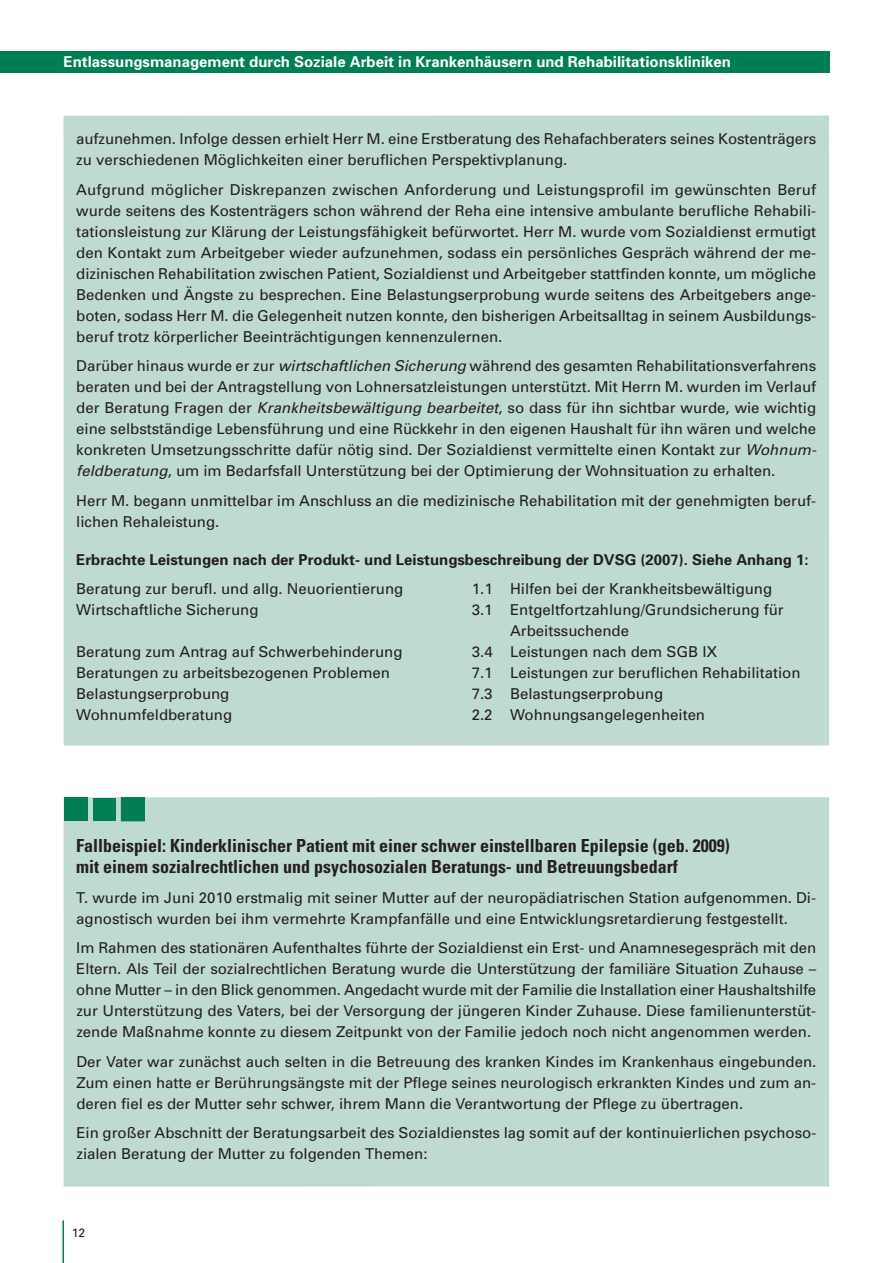
<style>
.page{position:relative;width:893px;height:1263px;background:#fff}
.page>*{position:absolute;margin:0;border:0;box-sizing:border-box;transform-origin:0 0}
.t1{font:700 condensed 18px/21px "Univers";color:#231f20}
.t2{font:15px/21px "Univers";color:#231f20}
.t3{font:700 15px "Univers";color:#231f20}
.t4{font:700 15px "Univers";color:#fff}
.t5{font:12px "Univers";color:#231f20}
.s1{font-style:italic}
</style>
<div class="page">
<div style="left:0;top:51px;width:829px;height:21px;background:#007f53"></div>
<hr style="left:62px;top:1220px;width:2px;height:43px;background:#007f53">
<div style="left:64px;top:116px;width:765px;height:630px;background:#bfdacf"></div>
<div style="left:64px;top:797px;width:765px;height:390px;background:#bfdacf"></div>
<div style="left:93px;top:798px;width:23px;height:23px;background:#007f53"></div>
<div style="left:121px;top:797px;width:24px;height:24px;background:#007f53"></div>
<div style="left:64px;top:797px;width:24px;height:24px;background:#007f53"></div>
<p class="t4" style="left:64px;top:56px;width:669px">Entlassungsmanagement durch Soziale Arbeit in Krankenhäusern und Rehabilitationskliniken</p>
<p class="t2" style="left:76px;top:130px;width:741px">aufzunehmen. Infolge dessen erhielt Herr M. eine Erstberatung des Rehafachberaters seines Kostenträgers zu verschiedenen Möglichkeiten einer beruflichen Perspektivplanung.</p>
<p class="t2" style="left:76px;top:180px;width:741px;text-align:justify">Aufgrund möglicher Diskrepanzen zwischen Anforderung und Leistungsprofil im gewünschten Beruf wurde seitens des Kostenträgers schon während der Reha eine intensive ambulante berufliche Rehabili&shy;tationsleistung zur Klärung der Leistungsfähigkeit befürwortet. Herr M. wurde vom Sozialdienst ermutigt den Kontakt zum Arbeitgeber wieder aufzunehmen, sodass ein persönliches Gespräch während der me&shy;dizinischen Rehabilitation zwischen Patient, Sozialdienst und Arbeitgeber stattfinden konnte, um mögliche Bedenken und Ängste zu besprechen. Eine Belastungserprobung wurde seitens des Arbeitgebers ange&shy;boten, sodass Herr M. die Gelegenheit nutzen konnte, den bisherigen Arbeitsalltag in seinem Ausbildungs&shy;beruf trotz körperlicher Beeinträchtigungen kennenzulernen.</p>
<p class="t2" style="left:76px;top:357px;width:744px">Darüber hinaus wurde er zur <span class="s1">wirtschaftlichen Sicherung</span>während des gesamten Rehabilitationsverfahrens beraten und bei der Antragstellung von Lohnersatzleistungen unterstützt. Mit Herrn M. wurden im Verlauf der Beratung Fragen der <span class="s1">Krankheitsbewältigung bearbeitet</span>, so dass für ihn sichtbar wurde, wie wichtig eine selbstständige Lebensführung und eine Rückkehr in den eigenen Haushalt für ihn wären und welche konkreten Umsetzungsschritte dafür nötig sind. Der Sozialdienst vermittelte einen Kontakt zur <span class="s1">Wohnum&shy;feldberatung</span>, um im Bedarfsfall Unterstützung bei der Optimierung der Wohnsituation zu erhalten.</p>
<p class="t2" style="left:76px;top:491px;width:741px">Herr M. begann unmittelbar im Anschluss an die medizinische Rehabilitation mit der genehmigten beruf&shy;lichen Rehaleistung.</p>
<p class="t3" style="left:76px;top:554px;width:734px">Erbrachte Leistungen nach der Produkt- und Leistungsbeschreibung der DVSG (2007). Siehe Anhang 1:</p>
<p class="t2" style="left:76px;top:580px;width:329px">Beratung zur berufl. und allg. Neuorientierung</p>
<p class="t2" style="left:472px;top:580px;width:302px">1.1 Hilfen bei der Krankheitsbewältigung</p>
<p class="t2" style="left:76px;top:601px;width:184px">Wirtschaftliche Sicherung</p>
<p class="t2" style="left:510px;top:601px;width:275px;text-indent:-38px">3.1 Entgeltfortzahlung/Grundsicherung für<br>Arbeitssuchende</p>
<p class="t2" style="left:76px;top:643px;width:328px">Beratung zum Antrag auf Schwerbehinderung</p>
<p class="t2" style="left:472px;top:643px;width:247px">3.4 Leistungen nach dem SGB IX</p>
<p class="t2" style="left:76px;top:664px;width:315px">Beratungen zu arbeitsbezogenen Problemen</p>
<p class="t2" style="left:472px;top:664px;width:330px">7.1 Leistungen zur beruflichen Rehabilitation</p>
<p class="t2" style="left:76px;top:685px;width:155px">Belastungserprobung</p>
<p class="t2" style="left:472px;top:685px;width:193px">7.3 Belastungserprobung</p>
<p class="t2" style="left:76px;top:706px;width:157px">Wohnumfeldberatung</p>
<p class="t2" style="left:472px;top:706px;width:235px">2.2 Wohnungsangelegenheiten</p>
<p class="t1" style="left:76px;top:837px;width:655px">Fallbeispiel: Kinderklinischer Patient mit einer schwer einstellbaren Epilepsie (geb. 2009) mit einem sozialrechtlichen und psychosozialen Beratungs- und Betreuungsbedarf</p>
<p class="t2" style="left:76px;top:888px;width:741px">T. wurde im Juni 2010 erstmalig mit seiner Mutter auf der neuropädiatrischen Station aufgenommen. Di&shy;agnostisch wurden bei ihm vermehrte Krampfanfälle und eine Entwicklungsretardierung festgestellt.</p>
<p class="t2" style="left:76px;top:939px;width:741px;text-align:justify">Im Rahmen des stationären Aufenthaltes führte der Sozialdienst ein Erst- und Anamnesegespräch mit den El tern. Als Teil der sozialrechtlichen Beratung wurde die Unterstützung der familiäre Situation Zu hause – ohne Mutter – in den Blick genommen. Angedacht wurde mit der Familie die Installation einer Haushaltshilfe zur Unterstützung des Vaters, bei der Versorgung der jüngeren Kinder Zuhause. Diese familienunterstüt&shy;zende Maßnahme konnte zu diesem Zeitpunkt von der Familie jedoch noch nicht angenommen werden.</p>
<p class="t2" style="left:76px;top:1052px;width:741px;text-align:justify">Der Vater war zunächst auch selten in die Betreuung des kranken Kindes im Krankenhaus eingebunden.<br>Zum einen hatte er Berührungsängste mit der Pflege seines neurologisch erkrankten Kindes und zum an&shy;deren fiel es der Mutter sehr schwer, ihrem Mann die Verantwortung der Pflege zu übertragen.</p>
<p class="t2" style="left:76px;top:1124px;width:741px">Ein großer Abschnitt der Beratungsarbeit des Sozialdienstes lag somit auf der kontinuierlichen psychoso&shy;zialen Beratung der Mutter zu folgenden Themen:</p>
<p class="t5" style="left:72px;top:1228px;width:15px">12</p>
</div>
